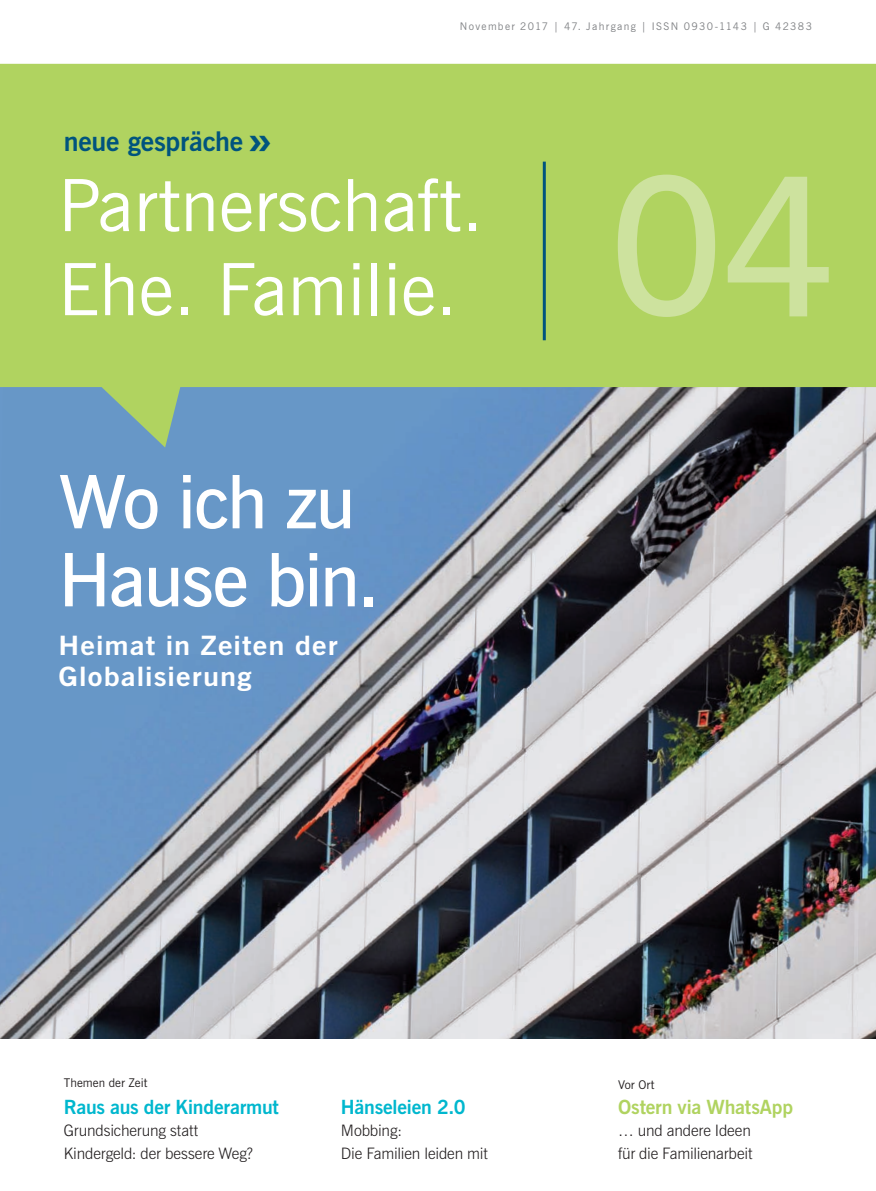
<style>
.page{position:relative;width:876px;height:1191px;background:#fff}
.page>*{position:absolute;margin:0;border:0;box-sizing:border-box;transform-origin:0 0}
.t1{font:600 190.5px "News Gothic BT";color:#cde29e}
.t2{font:600 73.5px/78px "News Gothic BT";letter-spacing:-.03em;color:#fff}
.t3{font:72px/84px "News Gothic BT";color:#fff}
.t4{font:700 27px "News Gothic BT";letter-spacing:-.01em;color:#00547e}
.t5{font:700 26.55px/31.5px "News Gothic BT";letter-spacing:.04em;color:#fff;scale:1.1 1}
.t6{font:700 19.5px "News Gothic BT";letter-spacing:-.01em;color:#00b7ce}
.t7{font:700 19.5px "News Gothic BT";letter-spacing:-.01em;color:#b0d360}
.t8{font:300 15.75px/22.5px "News Gothic BT";letter-spacing:-.01em;color:#231f20}
.t9{font:12px "News Gothic BT";letter-spacing:.005em;color:#231f20}
.t10{font:10.5px "News Gothic BT";letter-spacing:.13em;color:#808285}
.s1{font-size:48px}
</style>
<div class="page">
<img style="left:0;top:447px;width:876px;height:591px">
<svg style="left:0;top:64px;width:876px;height:383px;background:#a6c96c"></svg>
<hr style="left:543px;top:162px;width:3px;height:178px;background:#00547e">
<p class="t10" style="left:460px;top:20px;width:354px">November 2017 | 47. Jahrgang | ISSN 0930-1143 | G 42383</p>
<p class="t4" style="left:64px;top:124px;width:211px">neue gespräche<span class="s1">»</span></p>
<p class="t3" style="left:58px;top:163px;width:427px">Partnerschaft.<br>Ehe. Familie.</p>
<p class="t1" style="left:609px;top:131px;width:229px">04</p>
<p class="t2" style="left:58px;top:462px;width:322px">Wo ich zu<br>Hause bin.</p>
<p class="t5" style="left:58px;top:629px;width:255px">Heimat in Zeiten der<br>Globalisierung</p>
<p class="t9" style="left:64px;top:1075px;width:85px">Themen der Zeit</p>
<p class="t6" style="left:64px;top:1095px;width:217px">Raus aus der Kinderarmut</p>
<p class="t8" style="left:64px;top:1119px;width:191px">Grundsicherung statt<br>Kindergeld: der bessere Weg?</p>
<p class="t6" style="left:341px;top:1095px;width:126px">Hänseleien 2.0</p>
<p class="t8" style="left:341px;top:1119px;width:148px">Mobbing:<br>Die Familien leiden mit</p>
<p class="t9" style="left:618px;top:1077px;width:38px">Vor Ort</p>
<p class="t7" style="left:618px;top:1095px;width:177px">Ostern via WhatsApp</p>
<p class="t8" style="left:618px;top:1119px;width:136px">… und andere Ideen für die Familienarbeit</p>
</div>
